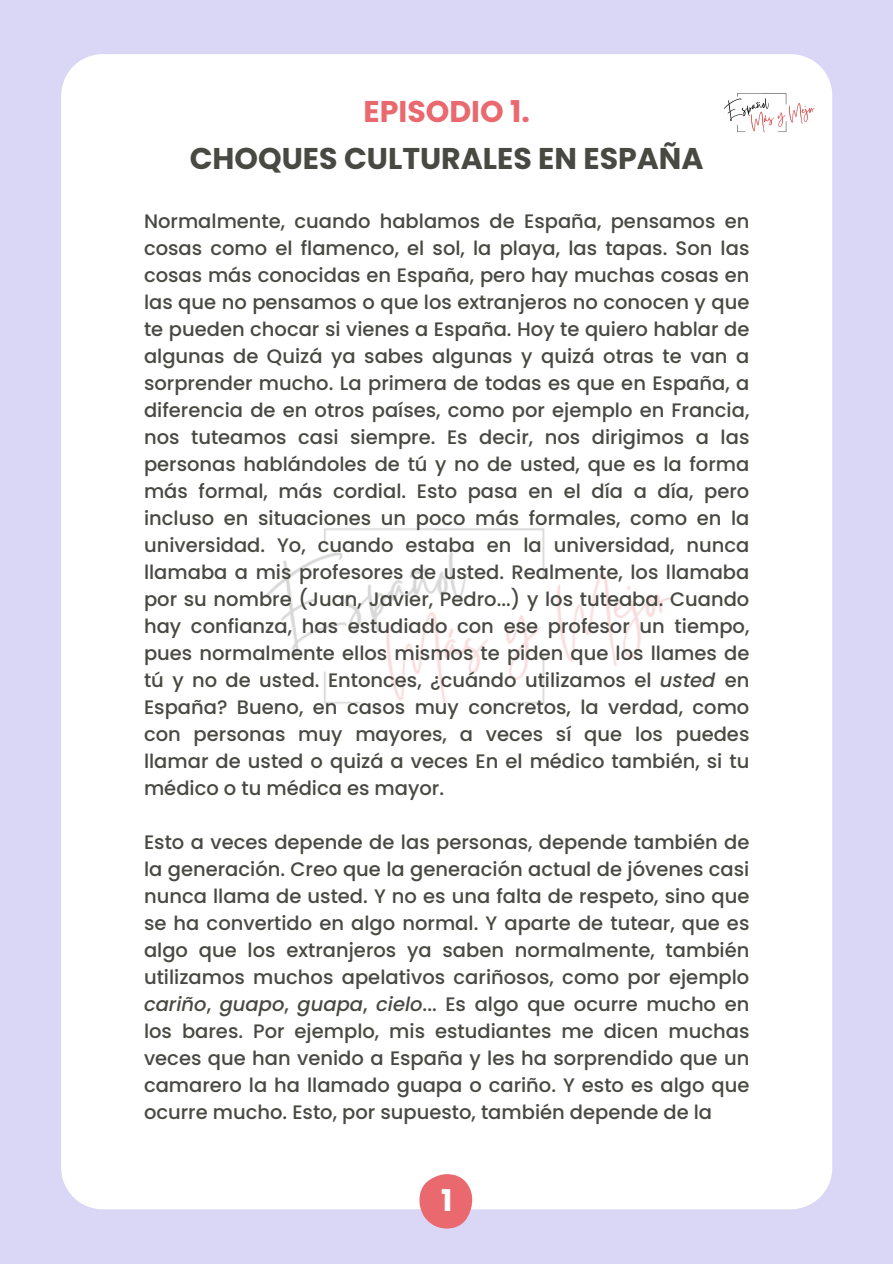
<style>
.page{position:relative;width:893px;height:1264px;background:#fff}
.page>*{position:absolute;margin:0;border:0;box-sizing:border-box;transform-origin:0 0}
.t1{font:700 30px/47.2px "Poppins";color:#474942;text-align:center}
.t2{font:700 30px "Poppins";color:#fff}
.t3{font:500 19.5px/27px "Poppins";color:#474942;text-align:justify}
.s1{color:#e9696f}
.s2{font-style:italic}
</style>
<div class="page">
<div style="left:0;top:0;width:892px;height:1263px;background:#dad7f6"></div>
<div style="left:61px;top:54px;width:771px;height:1155px;background:#fff"></div>
<div style="left:189px;top:351px;width:560px;height:561px;background:#fff"></div>
<svg style="left:419px;top:1174px;width:55px;height:55px;background:#e98891"></svg>
<img style="left:707px;top:54px;width:124px;height:124px">
<p class="t1" style="left:190px;top:88px;width:515px"><span class="s1">EPISODIO 1.<br></span>CHOQUES CULTURALES EN ESPAÑA</p>
<p class="t3" style="left:144px;top:207px;width:607px">Normalmente, cuando hablamos de España, pensamos en cosas como el flamenco, el sol, la playa, las tapas. Son las cosas más conocidas en España, pero hay muchas cosas en las que no pensamos o que los extranjeros no conocen y que te pueden chocar si vienes a España. Hoy te quiero hablar de algunas de Quizá ya sabes algunas y quizá otras te van a sorprender mucho. La primera de todas es que en España, a diferencia de en otros países, como por ejemplo en Francia, nos tuteamos casi siempre. Es decir, nos dirigimos a las personas hablándoles de tú y no de usted, que es la forma más formal, más cordial. Esto pasa en el día a día, pero incluso en situaciones un poco más formales, como en la universidad. Yo, cuando estaba en la universidad, nunca llamaba a mis profesores de usted. Realmente, los llamaba por su nombre (Juan, Javier, Pedro...) y los tuteaba. Cuando hay confianza, has estudiado con ese profesor un tiempo, pues normalmente ellos mismos te piden que los llames de tú y no de usted. Entonces, ¿cuándo utilizamos el <span class="s2">usted</span> en España? Bueno, en casos muy concretos, la verdad, como con personas muy mayores, a veces sí que los puedes llamar de usted o quizá a veces En el médico también, si tu médico o tu médica es mayor.</p>
<h1 class="t3" style="left:144px;top:828px;width:607px">Esto a veces depende de las personas, depende también de la generación. Creo que la generación actual de jóvenes casi nunca llama de usted. Y no es una falta de respeto, sino que se ha convertido en algo normal. Y aparte de tutear, que es algo que los extranjeros ya saben normalmente, también utilizamos muchos apelativos cariñosos, como por ejemplo <span class="s2">cariño</span>, <span class="s2">guapo</span>, <span class="s2">guapa</span>, <span class="s2">cielo</span>... Es algo que ocurre mucho en los bares. Por ejemplo, mis estudiantes me dicen muchas veces que han venido a España y les ha sorprendido que un camarero la ha llamado guapa o cariño. Y esto es algo que ocurre mucho. Esto, por supuesto, también depende de la</h1>
<p class="t2" style="left:441px;top:1179px;width:13px">1</p>
</div>
